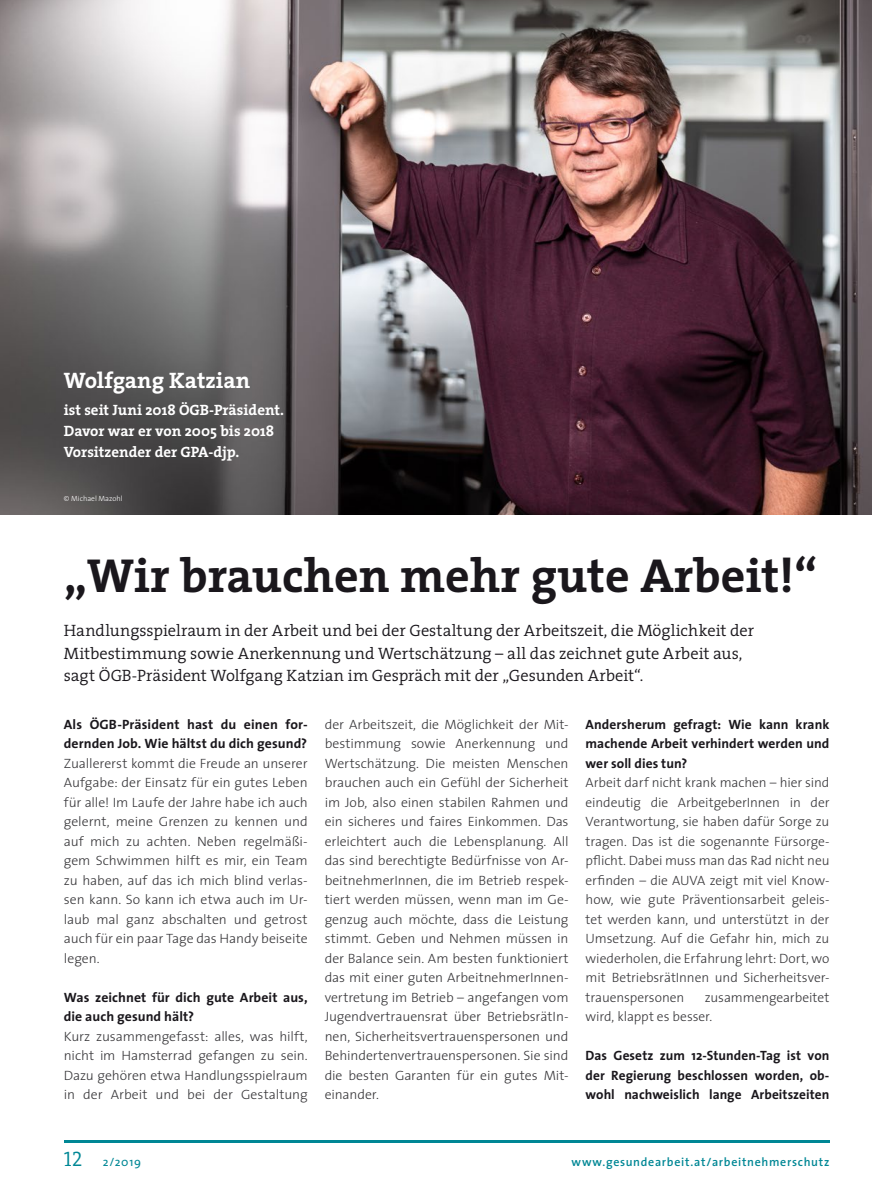
<style>
.page{position:relative;width:872px;height:1191px;background:#fff}
.page>*{position:absolute;margin:0;border:0;box-sizing:border-box;transform-origin:0 0}
.t1{font:700 48px "The Serif";color:#1a171c}
.t2{font:700 22.5px "The Serif";color:#fff}
.t3{font:300 16.5px/22.5px "The Serif";color:#1a171c}
.t4{font:700 15px/21px "The Serif";color:#fff}
.t5{font:300 13.5px/19.5px "The Sans";letter-spacing:-.005em;color:#38373a;text-align:justify}
.t6{font:700 13.5px/19.5px "The Sans";letter-spacing:.005em;color:#1a171c}
.t7{font:600 12px "The Sans";letter-spacing:.06em;color:#008795}
.t8{font:12px "The Sans";color:#008795}
.t9{font:300 7.5px "The Sans";color:#fff}
.s1{font-family:"The Serif Semi Light Caps";font-size:21px}
</style>
<div class="page">
<hr style="left:64px;top:1140px;width:765px;height:2px;background:#008795">
<img style="left:0;top:0;width:872px;height:514px">
<h2 class="t2" style="left:64px;top:361px;width:188px">Wolfgang Katzian</h2>
<p class="t4" style="left:64px;top:399px;width:222px">ist seit Juni 2018 ÖGB-Präsident.<br>Davor war er von 2005 bis 2018<br>Vorsitzender der GPA-djp.</p>
<p class="t9" style="left:64px;top:492px;width:61px">© Michael Mazohl</p>
<h1 class="t1" style="left:64px;top:536px;width:755px">„Wir brauchen mehr gute Arbeit!“</h1>
<p class="t3" style="left:64px;top:618px;width:692px">Handlungsspielraum in der Arbeit und bei der Gestaltung der Arbeitszeit, die Möglichkeit der<br>Mitbestimmung sowie Anerkennung und Wertschätzung – all das zeichnet gute Arbeit aus, sagt ÖGB-Präsident Wolfgang Katzian im Gespräch mit der „Gesunden Arbeit“.</p>
<p class="t6" style="left:64px;top:714px;width:245px">Als ÖGB-Präsident hast du einen for&shy;dernden Job. Wie hältst du dich gesund?</p>
<p class="t5" style="left:64px;top:753px;width:245px">Zuallererst kommt die Freude an unserer Aufgabe: der Einsatz für ein gutes Leben für alle! Im Laufe der Jahre habe ich auch gelernt, meine Grenzen zu kennen und auf mich zu achten. Neben regelmäßi&shy;gem Schwimmen hilft es mir, ein Team zu haben, auf das ich mich blind verlas&shy;sen kann. So kann ich etwa auch im Ur&shy;laub mal ganz abschalten und getrost auch für ein paar Tage das Handy beiseite legen.</p>
<p class="t6" style="left:64px;top:987px;width:245px">Was zeichnet für dich gute Arbeit aus, die auch gesund hält?</p>
<p class="t5" style="left:64px;top:1026px;width:245px">Kurz zusammengefasst: alles, was hilft, nicht im Hamsterrad gefangen zu sein.<br>Dazu gehören etwa Handlungsspielraum in der Arbeit und bei der Gestaltung</p>
<p class="t5" style="left:325px;top:714px;width:245px">der Arbeitszeit, die Möglichkeit der Mit&shy;bestimmung sowie Anerkennung und Wertschätzung. Die meisten Menschen brauchen auch ein Gefühl der Sicherheit im Job, also einen stabilen Rahmen und ein sicheres und faires Einkommen. Das erleichtert auch die Lebensplanung. All das sind berechtigte Bedürfnisse von Ar&shy;beitnehmerInnen, die im Betrieb respek&shy;tiert werden müssen, wenn man im Ge&shy;genzug auch möchte, dass die Leistung stimmt. Geben und Nehmen müssen in der Balance sein. Am besten funktioniert das mit einer guten ArbeitnehmerInnen&shy;vertretung im Betrieb – angefangen vom Jugendvertrauensrat über BetriebsrätIn&shy;nen, Sicherheitsvertrauenspersonen und Behindertenvertrauenspersonen. Sie sind die besten Garanten für ein gutes Mit&shy;einander.</p>
<p class="t6" style="left:585px;top:714px;width:245px;text-align:justify">Andersherum gefragt: Wie kann krank machende Arbeit verhindert werden und wer soll dies tun?</p>
<p class="t5" style="left:585px;top:772px;width:245px">Arbeit darf nicht krank machen – hier sind eindeutig die ArbeitgeberInnen in der Verantwortung, sie haben dafür Sorge zu tragen. Das ist die sogenannte Fürsorge&shy;pflicht. Dabei muss man das Rad nicht neu erfinden – die AUVA zeigt mit viel Know&shy;how, wie gute Präventionsarbeit geleis&shy;tet werden kann, und unterstützt in der Umsetzung. Auf die Gefahr hin, mich zu wiederholen, die Erfahrung lehrt: Dort, wo mit BetriebsrätInnen und Sicherheitsver&shy;trauenspersonen</p>
<p class="t5" style="left:585px;top:987px;width:245px;text-indent:119px">zusammengearbeitet wird, klappt es besser.</p>
<p class="t6" style="left:585px;top:1045px;width:245px;text-align:justify">Das Gesetz zum 12-Stunden-Tag ist von der Regierung beschlossen worden, ob&shy;wohl nachweislich lange Arbeitszeiten</p>
<p class="t8" style="left:64px;top:1151px;width:79px"><span class="s1">12</span> 2/2019</p>
<p class="t7" style="left:571px;top:1151px;width:259px">www.gesundearbeit.at/arbeitnehmerschutz</p>
</div>
